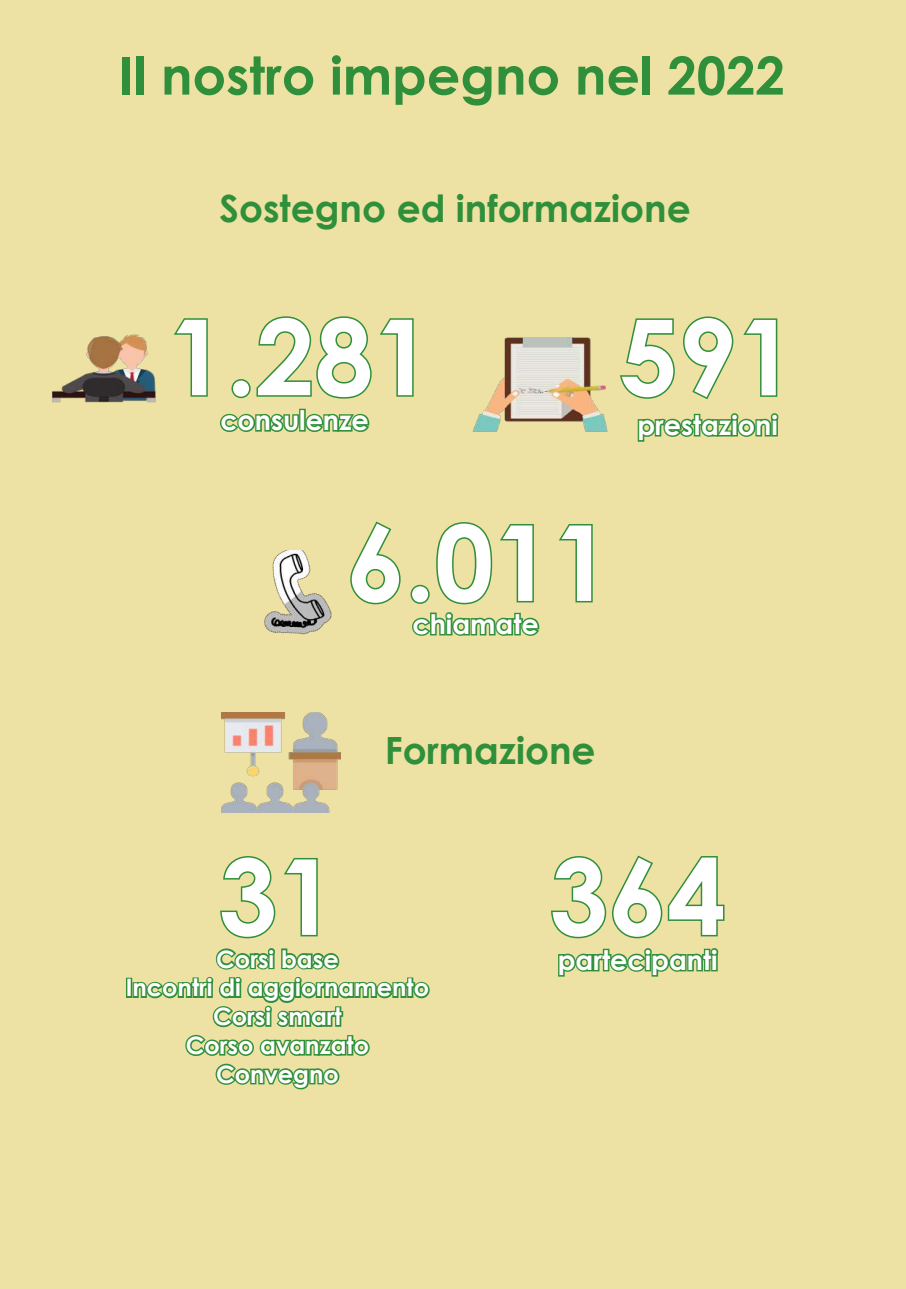
<style>
.page{position:relative;width:906px;height:1289px;background:#fff}
.page>*{position:absolute;margin:0;border:0;box-sizing:border-box;transform-origin:0 0}
.t1{font:700 105px "Century Gothic";color:#fff}
.t2{font:700 52.5px "Century Gothic";color:#2f8f3a}
.t3{font:700 37.5px "Century Gothic";color:#2f8f3a}
.t4{font:700 27px "Century Gothic";color:#fff}
.t5{font:700 24px/28.8px "Century Gothic";color:#fff;text-align:center}
</style>
<div class="page">
<div style="left:0;top:0;width:906px;height:1288px;background:#ede2a3"></div>
<img style="left:52px;top:334px;width:104px;height:69px">
<svg style="left:174px;top:318px;width:34px;height:79px"></svg>
<svg style="left:231px;top:316px;width:183px;height:83px"></svg>
<div style="left:299px;top:409px;width:7px;height:22px;border:3px solid #2f8f3a"></div>
<svg style="left:220px;top:411px;width:150px;height:21px"></svg>
<img style="left:472px;top:337px;width:136px;height:95px">
<svg style="left:350px;top:521px;width:51px;height:84px"></svg>
<svg style="left:558px;top:524px;width:35px;height:79px"></svg>
<svg style="left:410px;top:522px;width:130px;height:114px"></svg>
<img style="left:264px;top:550px;width:68px;height:85px">
<svg style="left:620px;top:316px;width:114px;height:84px"></svg>
<svg style="left:743px;top:318px;width:35px;height:79px"></svg>
<svg style="left:637px;top:413px;width:142px;height:29px"></svg>
<img style="left:222px;top:712px;width:119px;height:100px">
<svg style="left:220px;top:856px;width:98px;height:83px"></svg>
<div style="left:126px;top:977px;width:6px;height:20px;border:3px solid #2f8f3a"></div>
<svg style="left:131px;top:948px;width:299px;height:142px"></svg>
<svg style="left:551px;top:855px;width:174px;height:84px"></svg>
<svg style="left:558px;top:948px;width:161px;height:29px"></svg>
<h2 class="t2" style="left:119px;top:36px;width:667px">Il nostro impegno nel 2022</h2>
<h3 class="t3" style="left:220px;top:180px;width:473px">Sostegno ed informazione</h3>
<h1 class="t1" style="left:167px;top:277px;width:266px">1.281</h1>
<p class="t4" style="left:220px;top:400px;width:150px">consulenze</p>
<h1 class="t1" style="left:619px;top:277px;width:178px">591</h1>
<p class="t4" style="left:637px;top:404px;width:142px">prestazioni</p>
<h1 class="t1" style="left:346px;top:483px;width:266px">6.011</h1>
<p class="t4" style="left:412px;top:603px;width:128px">chiamate</p>
<h3 class="t3" style="left:385px;top:722px;width:212px">Formazione</h3>
<h1 class="t1" style="left:219px;top:817px;width:119px">31</h1>
<p class="t5" style="left:126px;top:943px;width:305px">Corsi base<br>Incontri di aggiornamento<br>Corsi smart<br>Corso avanzato<br>Convegno</p>
<h1 class="t1" style="left:549px;top:817px;width:178px">364</h1>
<p class="t4" style="left:558px;top:939px;width:161px">partecipanti</p>
</div>
